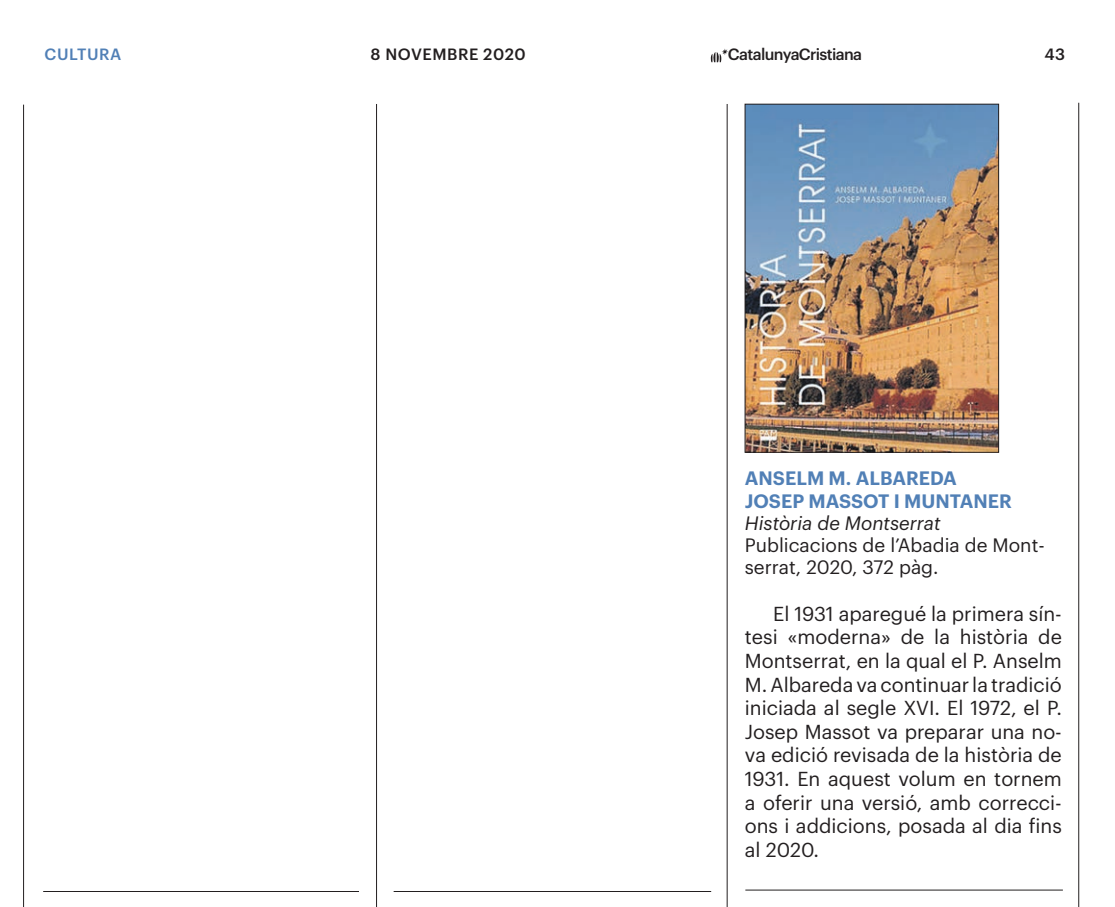
<style>
.page{position:relative;width:1115px;height:907px;background:#fff}
.page>*{position:absolute;margin:0;border:0;box-sizing:border-box;transform-origin:0 0}
.t1{font:19.8px/23.6px "Graphik";color:#231f20;text-align:justify}
.t2{font:19px/22px "Graphik";color:#231f20}
.t3{font:600 19px/22px "Graphik";color:#5180b6}
.t4{font:italic 19px "Graphik";color:#231f20}
.t5{font:500 16px "Graphik";letter-spacing:-.04em;color:#231f20}
.t6{font:500 16px "Graphik";letter-spacing:.035em;color:#231f20}
.t7{font:500 16px "Graphik";letter-spacing:.035em;color:#5180b6}
</style>
<div class="page">
<svg style="left:711px;top:49px;width:17px;height:13px"></svg>
<hr style="left:1078px;top:103px;width:1px;height:803px;background:#231f20">
<hr style="left:23px;top:105px;width:1px;height:801px;background:#231f20">
<hr style="left:43px;top:891px;width:316px;height:1px;background:#231f20">
<hr style="left:394px;top:891px;width:317px;height:1px;background:#231f20">
<hr style="left:376px;top:104px;width:1px;height:802px;background:#231f20">
<hr style="left:727px;top:104px;width:1px;height:802px;background:#231f20">
<hr style="left:745px;top:889px;width:318px;height:1px;background:#231f20">
<img style="left:747px;top:106px;width:250px;height:344px">
<div style="left:745px;top:104px;width:254px;height:348px;border:1px solid #231f20"></div>
<p class="t7" style="left:45px;top:42px;width:78px">CULTURA</p>
<p class="t6" style="left:371px;top:42px;width:157px">8 NOVEMBRE 2020</p>
<p class="t5" style="left:728px;top:42px;width:136px">CatalunyaCristiana</p>
<p class="t5" style="left:1044px;top:42px;width:22px">43</p>
<p class="t3" style="left:745px;top:466px;width:269px">ANSELM M. ALBAREDA<br>JOSEP MASSOT I MUNTANER</p>
<p class="t4" style="left:745px;top:508px;width:197px">Història de Montserrat</p>
<p class="t2" style="left:745px;top:532px;width:301px">Publicacions de l’Abadia de Mont&shy;serrat, 2020, 372 pàg.</p>
<p class="t1" style="left:745px;top:600px;width:319px;text-indent:28px">El 1931 aparegué la primera sín&shy;tesi «moderna» de la història de Montserrat, en la qual el P. Anselm M. Albareda va continuar la tradició iniciada al segle XVI. El 1972, el P.<br>Josep Massot va preparar una no&shy;va edició revisada de la història de 1931. En aquest volum en tornem a oferir una versió, amb correcci&shy;ons i addicions, posada al dia fins al 2020.</p>
</div>
